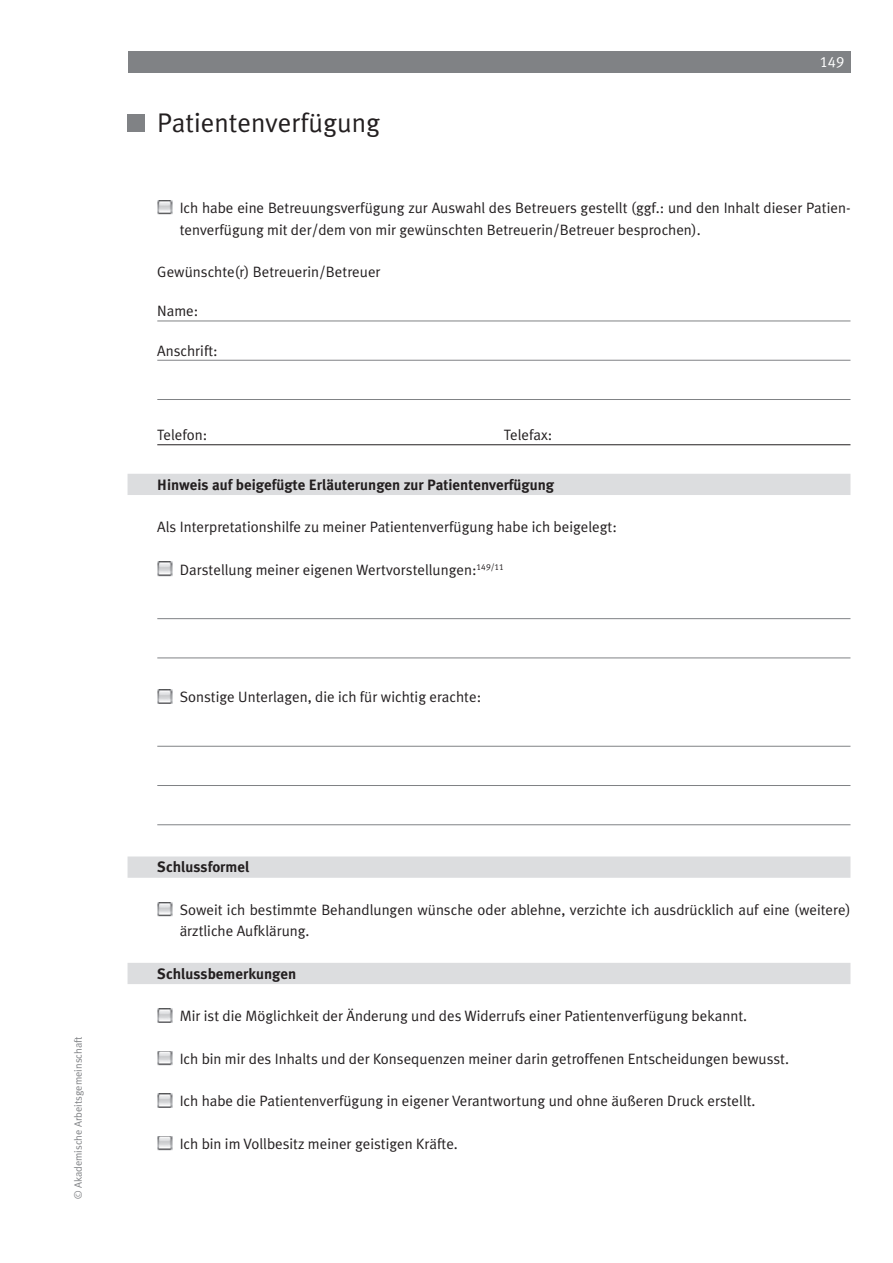
<style>
.page{position:relative;width:893px;height:1263px;background:#fff}
.page>*{position:absolute;margin:0;border:0;box-sizing:border-box;transform-origin:0 0}
.t1{font:27px "Meta Plus Normal";color:#231f20}
.t2{font:15px/21.3px "Meta Plus Normal";color:#231f20}
.t3{font:700 15px "Meta Plus";color:#231f20}
.t4{font:15px "Meta Plus Normal Caps";color:#fff}
.t5{font:10.5px "Meta Plus Normal";color:#808285}
</style>
<div class="page">
<div style="left:128px;top:51px;width:722px;height:21px;background:#808285"></div>
<hr style="left:157px;top:321px;width:693px;height:1px;background:#808285">
<hr style="left:157px;top:360px;width:693px;height:1px;background:#808285">
<hr style="left:157px;top:399px;width:693px;height:1px;background:#808285">
<hr style="left:157px;top:444px;width:693px;height:1px;background:#231f20">
<div style="left:128px;top:474px;width:722px;height:21px;background:#dcdddf"></div>
<hr style="left:157px;top:618px;width:693px;height:1px;background:#808285">
<hr style="left:157px;top:657px;width:693px;height:1px;background:#808285">
<hr style="left:157px;top:746px;width:693px;height:1px;background:#808285">
<hr style="left:157px;top:785px;width:693px;height:1px;background:#808285">
<hr style="left:157px;top:824px;width:693px;height:1px;background:#808285">
<div style="left:128px;top:856px;width:722px;height:22px;background:#dcdddf"></div>
<div style="left:128px;top:963px;width:722px;height:21px;background:#dcdddf"></div>
<div style="left:128px;top:115px;width:17px;height:17px;background:#808285"></div>
<img style="left:157px;top:200px;width:15px;height:15px">
<img style="left:157px;top:562px;width:15px;height:14px">
<img style="left:157px;top:689px;width:15px;height:15px">
<img style="left:157px;top:902px;width:15px;height:14px">
<img style="left:157px;top:1008px;width:15px;height:15px">
<img style="left:157px;top:1051px;width:15px;height:14px">
<img style="left:157px;top:1093px;width:15px;height:15px">
<img style="left:157px;top:1136px;width:15px;height:14px">
<p class="t5" style="left:72px;top:1199px;width:164px;rotate:-90deg">© Akademische Arbeitsgemeinschaft</p>
<h1 class="t1" style="left:157px;top:107px;width:224px">Patientenverfügung</h1>
<p class="t4" style="left:820px;top:53px;width:26px">149</p>
<p class="t2" style="left:180px;top:197px;width:672px">Ich habe eine Betreuungsverfügung zur Auswahl des Betreuers gestellt (ggf.: und den Inhalt dieser Patien&shy;tenverfügung mit der/dem von mir gewünschten Betreuerin/Betreuer besprochen).</p>
<p class="t2" style="left:157px;top:261px;width:225px">Gewünschte(r) Betreuerin/Betreuer</p>
<p class="t2" style="left:157px;top:300px;width:43px">Name:</p>
<p class="t2" style="left:157px;top:340px;width:62px">Anschrift:</p>
<p class="t2" style="left:157px;top:424px;width:52px">Telefon:</p>
<p class="t2" style="left:504px;top:424px;width:50px">Telefax:</p>
<p class="t3" style="left:157px;top:476px;width:398px">Hinweis auf beigefügte Erläuterungen zur Patientenverfügung</p>
<p class="t2" style="left:157px;top:516px;width:461px">Als Interpretationshilfe zu meiner Patientenverfügung habe ich beigelegt:</p>
<p class="t2" style="left:180px;top:559px;width:326px">Darstellung meiner eigenen Wertvorstellungen:<sup>149/11</sup></p>
<p class="t2" style="left:180px;top:686px;width:303px">Sonstige Unterlagen, die ich für wichtig erachte:</p>
<p class="t3" style="left:157px;top:858px;width:94px">Schlussformel</p>
<p class="t2" style="left:180px;top:899px;width:672px">Soweit ich bestimmte Behandlungen wünsche oder ablehne, verzichte ich ausdrücklich auf eine (weitere) ärztliche Aufklärung.</p>
<p class="t3" style="left:157px;top:965px;width:140px">Schlussbemerkungen</p>
<p class="t2" style="left:180px;top:1005px;width:569px">Mir ist die Möglichkeit der Änderung und des Widerrufs einer Patientenverfügung bekannt.</p>
<p class="t2" style="left:180px;top:1048px;width:611px">Ich bin mir des Inhalts und der Konsequenzen meiner darin getroffenen Entscheidungen bewusst.</p>
<p class="t2" style="left:180px;top:1090px;width:577px">Ich habe die Patientenverfügung in eigener Verantwortung und ohne äußeren Druck erstellt.</p>
<p class="t2" style="left:180px;top:1133px;width:280px">Ich bin im Vollbesitz meiner geistigen Kräfte.</p>
</div>
